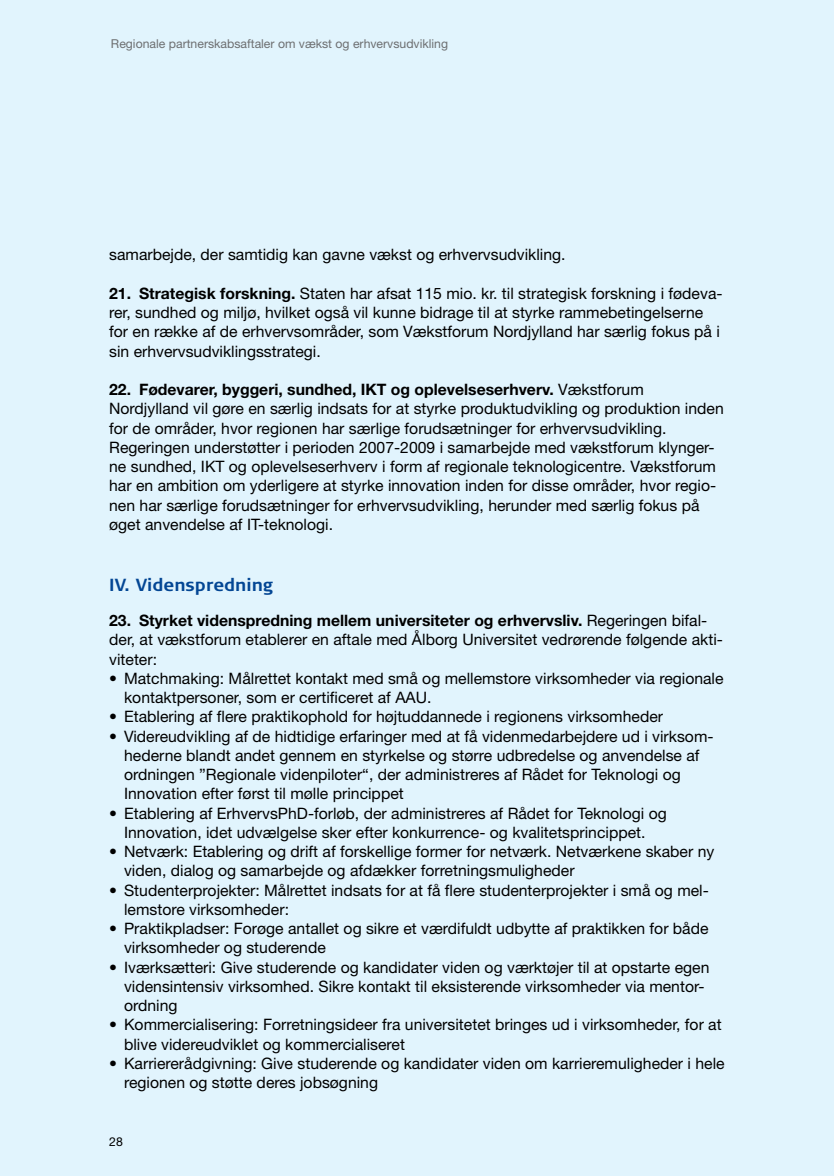
<style>
.page{position:relative;width:834px;height:1176px;background:#fff}
.page>*{position:absolute;margin:0;border:0;box-sizing:border-box;transform-origin:0 0}
.t1{font:700 17.5px "Signa Column";color:#034694}
.t2{font:15.75px/19.2px "Helvetica Neue";color:#000}
.t3{font:12.25px "Helvetica Neue";color:#6d6f71}
.t4{font:12.25px "Helvetica Neue";color:#000}
.s1{font-weight:700}
</style>
<div class="page">
<div style="left:0;top:0;width:833px;height:1176px;background:#e1f4fd"></div>
<p class="t3" style="left:111px;top:37px;width:338px">Regionale partnerskabsaftaler om vækst og erhvervsudvikling</p>
<p class="t2" style="left:109px;top:245px;width:458px">samarbejde, der samtidig kan gavne vækst og erhvervsudvikling.</p>
<p class="t2" style="left:109px;top:283px;width:614px"><span class="s1">21. Strategisk forskning.</span> Staten har afsat 115 mio. kr. til strategisk forskning i fødeva&shy;rer, sundhed og miljø, hvilket også vil kunne bidrage til at styrke rammebetingelserne for en række af de erhvervsområder, som Vækstforum Nordjylland har særlig fokus på i sin erhvervsudviklingsstrategi.</p>
<p class="t2" style="left:109px;top:379px;width:616px"><span class="s1">22. Fødevarer, byggeri, sundhed, IKT og oplevelseserhverv.</span> Vækstforum Nordjylland vil gøre en særlig indsats for at styrke produktudvikling og produktion inden for de områder, hvor regionen har særlige forudsætninger for erhvervsudvikling.<br>Regeringen understøtter i perioden 2007-2009 i samarbejde med vækstforum klynger&shy;ne sundhed, IKT og oplevelseserhverv i form af regionale teknologicentre. Vækstforum har en ambition om yderligere at styrke innovation inden for disse områder, hvor regio&shy;nen har særlige forudsætninger for erhvervsudvikling, herunder med særlig fokus på øget anvendelse af IT-teknologi.</p>
<p class="t1" style="left:109px;top:575px;width:165px">IV. Videnspredning</p>
<p class="t2" style="left:109px;top:610px;width:615px"><span class="s1">23. Styrket videnspredning mellem universiteter og erhvervsliv.</span> Regeringen bifal&shy;der, at vækstforum etablerer en aftale med Ålborg Universitet vedrørende følgende akti&shy;viteter:</p>
<p class="t2" style="left:124px;top:668px;width:601px;text-indent:-15px">• Matchmaking: Målrettet kontakt med små og mellemstore virksomheder via regionale kontaktpersoner, som er certificeret af AAU.</p>
<p class="t2" style="left:109px;top:707px;width:555px">• Etablering af flere praktikophold for højtuddannede i regionens virksomheder</p>
<p class="t2" style="left:124px;top:726px;width:591px;text-indent:-15px">• Videreudvikling af de hidtidige erfaringer med at få videnmedarbejdere ud i virksom&shy;hederne blandt andet gennem en styrkelse og større udbredelse og anvendelse af ordningen ”Regionale videnpiloter“, der administreres af Rådet for Teknologi og Innovation efter først til mølle princippet</p>
<p class="t2" style="left:109px;top:803px;width:559px;text-align:center">• Etablering af ErhvervsPhD-forløb, der administreres af Rådet for Teknologi og<br>Innovation, idet udvælgelse sker efter konkurrence- og kvalitetsprincippet.</p>
<p class="t2" style="left:124px;top:841px;width:591px;text-indent:-15px">• Netværk: Etablering og drift af forskellige former for netværk. Netværkene skaber ny viden, dialog og samarbejde og afdækker forretningsmuligheder</p>
<p class="t2" style="left:124px;top:880px;width:586px;text-indent:-15px">• Studenterprojekter: Målrettet indsats for at få flere studenterprojekter i små og mel&shy;lemstore virksomheder:</p>
<p class="t2" style="left:124px;top:918px;width:586px;text-indent:-15px">• Praktikpladser: Forøge antallet og sikre et værdifuldt udbytte af praktikken for både virksomheder og studerende</p>
<p class="t2" style="left:124px;top:957px;width:586px;text-indent:-15px">• Iværksætteri: Give studerende og kandidater viden og værktøjer til at opstarte egen vidensintensiv virksomhed. Sikre kontakt til eksisterende virksomheder via mentor&shy;ordning</p>
<p class="t2" style="left:124px;top:1015px;width:599px;text-indent:-15px">• Kommercialisering: Forretningsideer fra universitetet bringes ud i virksomheder, for at blive videreudviklet og kommercialiseret</p>
<p class="t2" style="left:124px;top:1053px;width:602px;text-indent:-15px">• Karriererådgivning: Give studerende og kandidater viden om karrieremuligheder i hele regionen og støtte deres jobsøgning</p>
<p class="t4" style="left:109px;top:1134px;width:15px">28</p>
</div>
